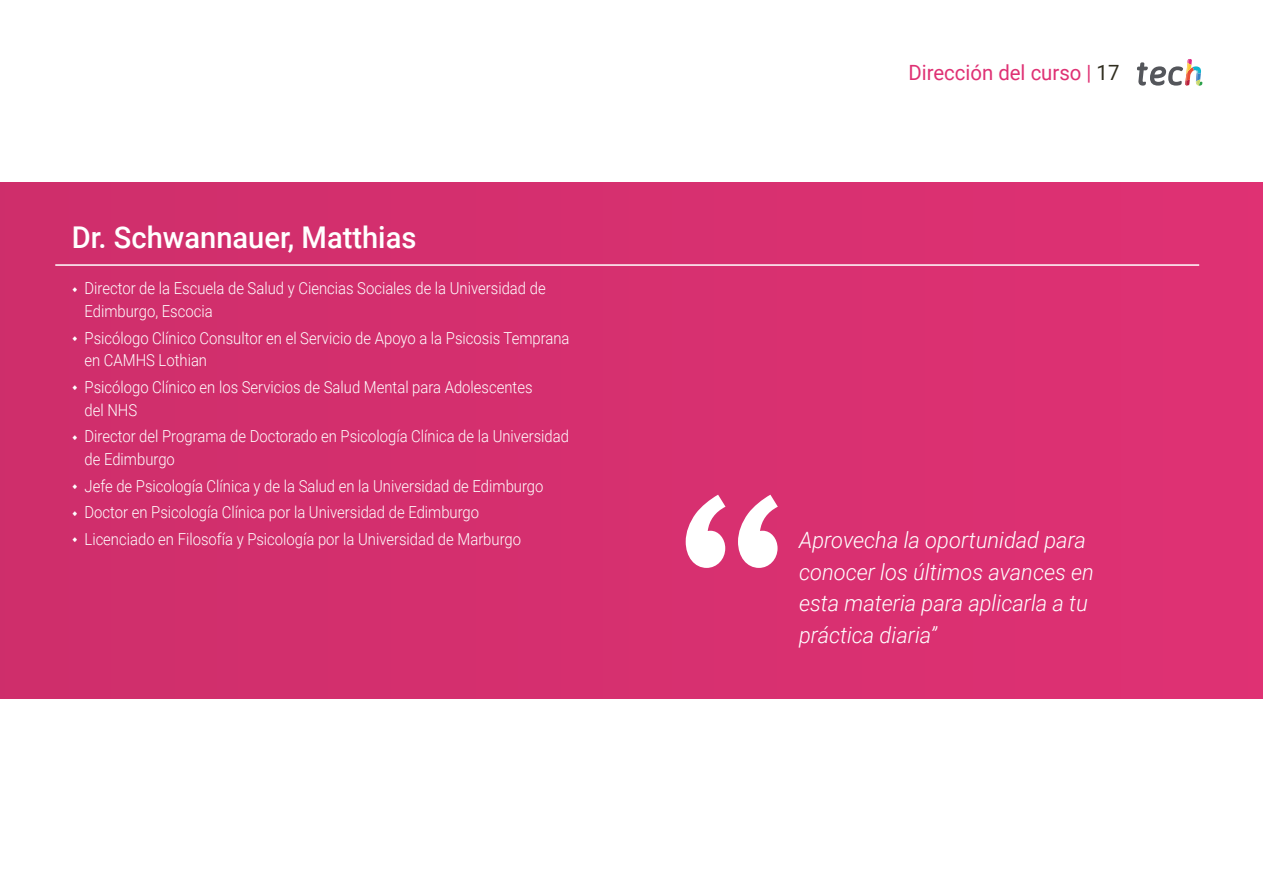
<style>
.page{position:relative;width:1263px;height:893px;background:#fff}
.page>*{position:absolute;margin:0;border:0;box-sizing:border-box;transform-origin:0 0}
.t1{font:500 30px "Roboto";color:#fff}
.t2{font:italic 300 22.5px/31.5px "Roboto";color:#fff}
.t3{font:21px "Roboto";color:#df3174}
.t4{font:300 16.5px/22.5px "Roboto";color:#fff;scale:.9 1}
.s1{color:#312e20}
</style>
<div class="page">
<div style="left:0;top:182px;width:1263px;height:516px;background:#d6306f"></div>
<svg style="left:686px;top:495px;width:92px;height:73px"></svg>
<hr style="left:55px;top:264px;width:1144px;height:2px;background:#fff">
<svg style="left:1137px;top:59px;width:65px;height:27px"></svg>
<h1 class="t1" style="left:72px;top:216px;width:346px">Dr. Schwannauer, Matthias</h1>
<p class="t4" style="left:85px;top:277px;width:514px">Director de la Escuela de Salud y Ciencias Sociales de la Universidad de<br>Edimburgo, Escocia</p>
<p class="t4" style="left:85px;top:326px;width:540px">Psicólogo Clínico Consultor en el Servicio de Apoyo a la Psicosis Temprana en CAMHS Lothian</p>
<p class="t4" style="left:85px;top:375px;width:499px">Psicólogo Clínico en los Servicios de Salud Mental para Adolescentes del NHS</p>
<p class="t4" style="left:85px;top:424px;width:540px">Director del Programa de Doctorado en Psicología Clínica de la Universidad de Edimburgo</p>
<p class="t4" style="left:85px;top:472px;width:511px;line-height:26.7px">Jefe de Psicología Clínica y de la Salud en la Universidad de Edimburgo<br>Doctor en Psicología Clínica por la Universidad de Edimburgo<br>Licenciado en Filosofía y Psicología por la Universidad de Marburgo</p>
<p class="t3" style="left:908px;top:57px;width:213px">Dirección del curso | <span class="s1">17</span></p>
<h2 class="t2" style="left:799px;top:524px;width:296px">Aprovecha la oportunidad para conocer los últimos avances en esta materia para aplicarla a tu práctica diaria”</h2>
</div>
